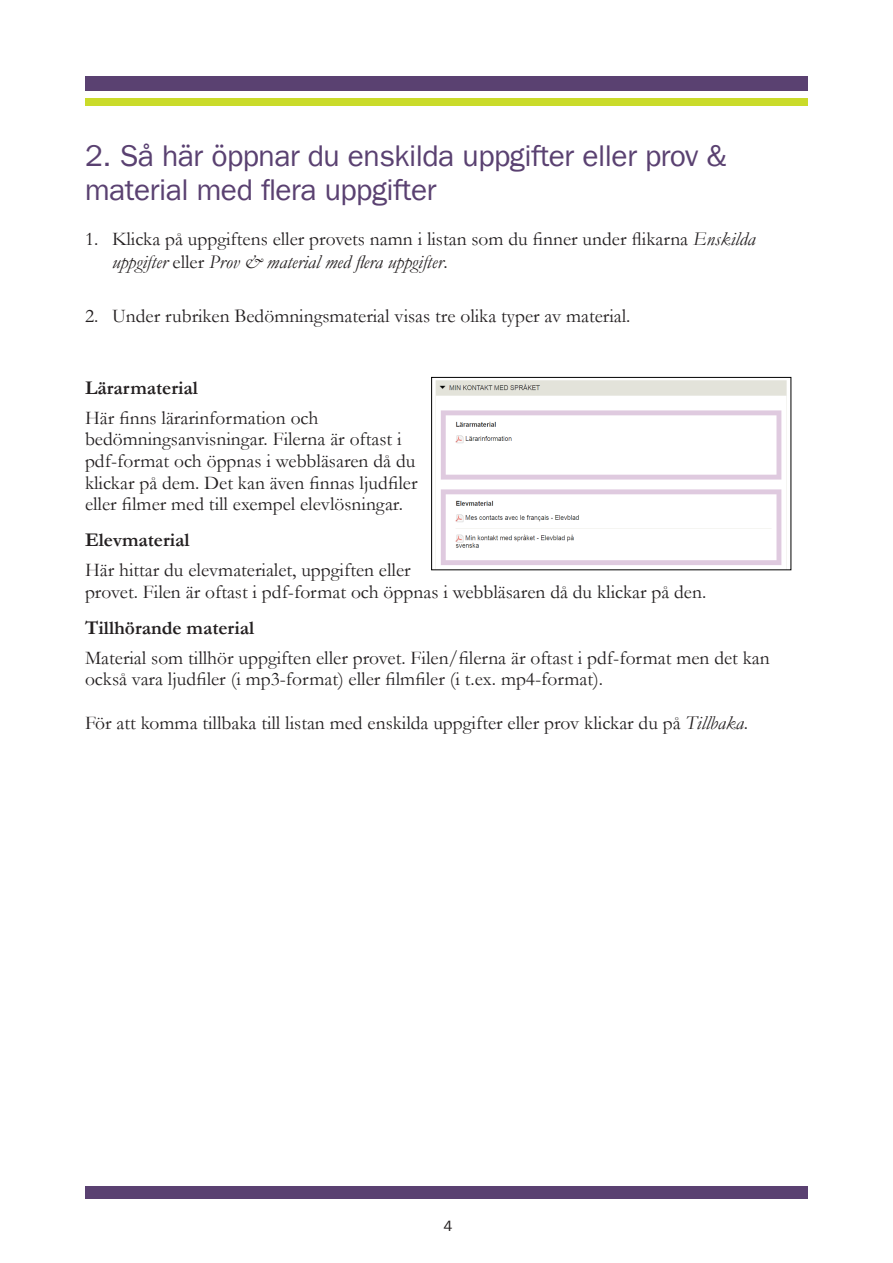
<style>
.page{position:relative;width:893px;height:1263px;background:#fff}
.page>*{position:absolute;margin:0;border:0;box-sizing:border-box;transform-origin:0 0}
.R2_Liten_versalrubri{font:30px/33.8px "Franklin Gothic LT";letter-spacing:-.015em;color:#5a4171}
.t1{font:19.5px/21.6px "Garamond";color:#231f20}
.t2{font:700 19.5px "Garamond";color:#231f20}
.t3{font:15px "Franklin Gothic LT";color:#231f20}
.s1{font-style:italic}
</style>
<div class="page">
<div style="left:85px;top:1186px;width:723px;height:13px;background:#5a4171"></div>
<div style="left:85px;top:77px;width:723px;height:14px;background:#5a4171"></div>
<div style="left:85px;top:98px;width:723px;height:7px;background:#cadb2a"></div>
<img style="left:435px;top:380px;width:351px;height:188px">
<div style="left:431px;top:377px;width:360px;height:193px;border:1px solid #000"></div>
<p class="R2_Liten_versalrubri" style="left:85px;top:139px;width:643px">2. Så här öppnar du enskilda uppgifter eller prov &amp; material med flera uppgifter</p>
<p class="t1" style="left:112px;top:227px;width:645px;line-height:23.4px;text-indent:-27px">1. Klicka på uppgiftens eller provets namn i listan som du finner under flikarna <span class="s1">Enskilda uppgifter</span> eller <span class="s1">Prov &amp; material med flera uppgifter</span>.</p>
<p class="t1" style="left:85px;top:304px;width:547px">2. Under rubriken Bedömningsmaterial visas tre olika typer av material.</p>
<p class="t2" style="left:85px;top:374px;width:114px">Lärarmaterial</p>
<p class="t1" style="left:85px;top:406px;width:334px">Här finns lärarinformation och bedömningsanvisningar. Filerna är oftast i pdf-format och öppnas i webbläsaren då du klickar på dem. Det kan även finnas ljudfiler eller filmer med till exempel elevlösningar.</p>
<p class="t2" style="left:85px;top:527px;width:106px">Elevmaterial</p>
<p class="t1" style="left:85px;top:559px;width:623px">Här hittar du elevmaterialet, uppgiften eller<br>provet. Filen är oftast i pdf-format och öppnas i webbläsaren då du klickar på den.</p>
<p class="t2" style="left:85px;top:614px;width:171px">Tillhörande material</p>
<p class="t1" style="left:85px;top:646px;width:686px">Material som tillhör uppgiften eller provet. Filen/filerna är oftast i pdf-format men det kan också vara ljudfiler (i mp3-format) eller filmfiler (i t.ex. mp4-format).</p>
<p class="t1" style="left:85px;top:711px;width:665px">För att komma tillbaka till listan med enskilda uppgifter eller prov klickar du på <span class="s1">Tillbaka</span>.</p>
<p class="t3" style="left:443px;top:1217px;width:10px">4</p>
</div>
